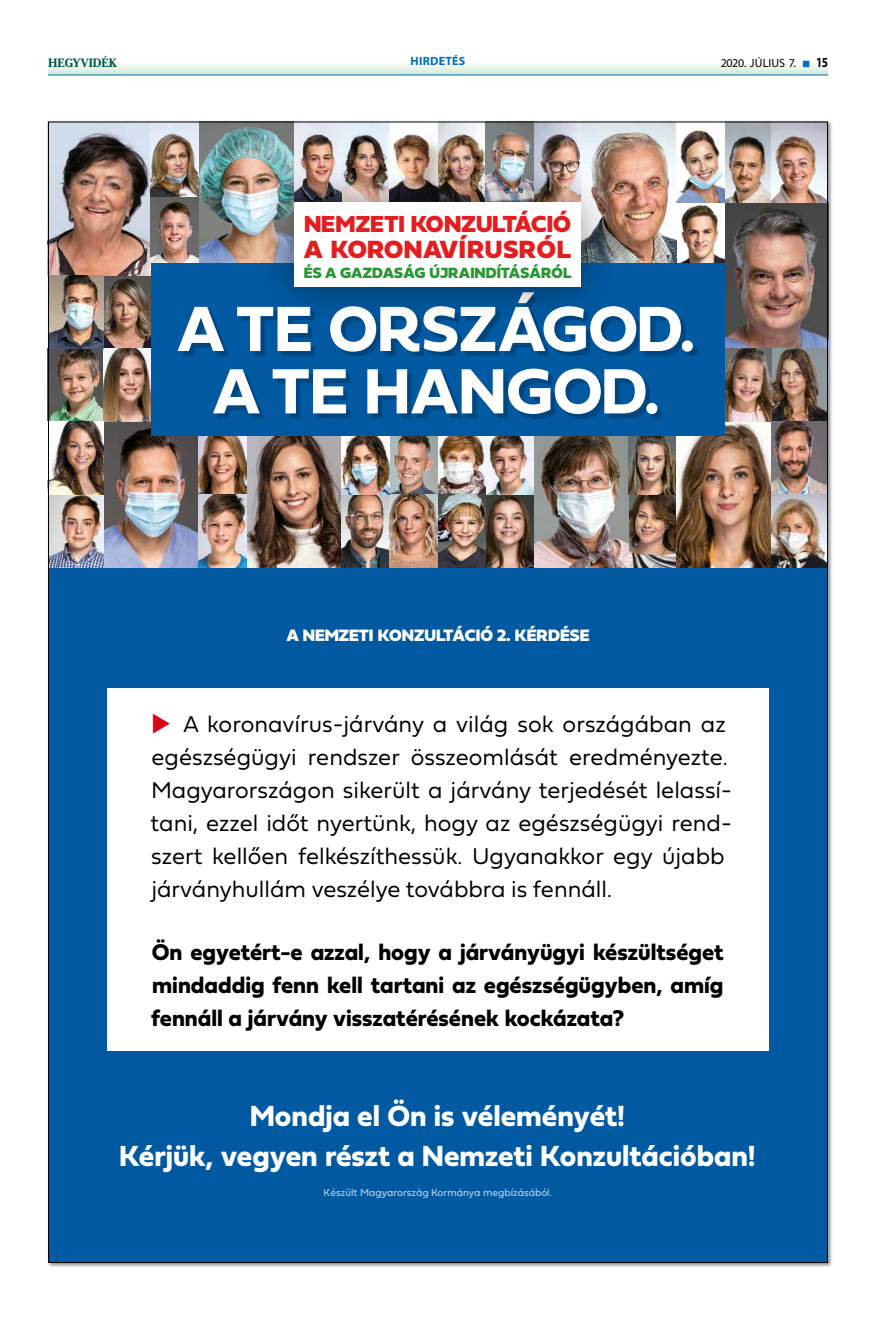
<style>
.page{position:relative;width:894px;height:1332px;background:#fff}
.page>*{position:absolute;margin:0;border:0;box-sizing:border-box;transform-origin:0 0}
.t1{font:66.6px/62.4px "Fieldwork Geo Bold";color:#fff;text-align:center}
.t2{font:30.4px/39.6px "Fieldwork Geo Bold";color:#fff;text-align:center}
.t3{font:26px "Fieldwork Geo Black";letter-spacing:.02em;color:#e31e21}
.t4{font:24.2px "Fieldwork Geo Black";color:#e31e21}
.t5{font:23.8px/33px "Fieldwork Geo Light";color:#000}
.t6{font:23.8px/33px "Fieldwork Geo Bold";color:#000;text-align:justify}
.t7{font:17.2px "Fieldwork Geo Black";color:#fff}
.t8{font:15.5px "Fieldwork Geo Black";letter-spacing:.005em;color:#2a9734}
.t9{font:12px "Myriad Pro";letter-spacing:.005em;color:#000}
.t10{font:12px "Hu Chelthm ITC Bk BT Bold";color:#005d48}
.t11{font:700 12px "Myriad Pro";letter-spacing:.02em;color:#006eb8}
.t12{font:10.5px "Fieldwork Geo Regular";color:#fff}
.s1{color:#006eb8}
.s2{font-weight:700;font-size:14px}
.s3{color:#db0213}
</style>
<div class="page">
<svg style="left:48px;top:65px;width:780px;height:10px;background:#d5ebe3"></svg>
<hr style="left:48px;top:75px;width:780px;height:1px;background:#006eb8">
<div style="left:48px;top:567px;width:780px;height:696px;background:#0059a1"></div>
<div style="left:107px;top:689px;width:662px;height:362px;background:#fff"></div>
<img style="left:199px;top:121px;width:95px;height:143px">
<img style="left:50px;top:124px;width:101px;height:297px">
<img style="left:50px;top:421px;width:149px;height:147px">
<img style="left:533px;top:421px;width:293px;height:147px">
<img style="left:246px;top:436px;width:144px;height:132px">
<img style="left:724px;top:121px;width:104px;height:300px">
<img style="left:676px;top:121px;width:48px;height:143px">
<img style="left:199px;top:436px;width:47px;height:132px">
<img style="left:390px;top:436px;width:143px;height:132px">
<img style="left:581px;top:124px;width:95px;height:140px">
<img style="left:294px;top:121px;width:287px;height:45px">
<img style="left:151px;top:121px;width:48px;height:77px">
<img style="left:151px;top:198px;width:48px;height:66px">
<div style="left:151px;top:264px;width:573px;height:172px;background:#0059a1"></div>
<div style="left:182px;top:297px;width:515px;height:122px;background:#000;opacity:.2"></div>
<div style="left:258px;top:166px;width:359px;height:157px;background:#000;opacity:.44"></div>
<div style="left:294px;top:202px;width:287px;height:85px;background:#fff"></div>
<p class="t10" style="left:48px;top:53px;width:70px">HEGYVIDÉK</p>
<p class="t11" style="left:411px;top:53px;width:56px">HIRDETÉS</p>
<p class="t9" style="left:721px;top:56px;width:109px">2020. július 7. <span class="s1">■</span> <span class="s2">15</span></p>
<p class="t4" style="left:304px;top:202px;width:268px">NEMZETI KONZULTÁCIÓ</p>
<p class="t3" style="left:304px;top:225px;width:269px">A KORONAVÍRUSRÓL</p>
<p class="t8" style="left:304px;top:258px;width:269px">ÉS A GAZDASÁG ÚJRAINDÍTÁSÁRÓL</p>
<h1 class="t1" style="left:177px;top:295px;width:519px">A TE ORSZÁGOD.<br>A TE HANGOD.</h1>
<p class="t7" style="left:286px;top:620px;width:305px">A NEMZETI KONZULTÁCIÓ 2. KÉRDÉSE</p>
<p class="t5" style="left:151px;top:707px;width:583px"><span class="s3">◆</span> A koronavírus-járvány a világ sok országában az egészségügyi rendszer összeomlását eredményezte.<br>Magyarországon sikerült a járvány terjedését lelassí&shy;tani, ezzel időt nyertünk, hogy az egészségügyi rend&shy;szert kellően felkészíthessük. Ugyanakkor egy újabb járványhullám veszélye továbbra is fennáll.</p>
<p class="t6" style="left:151px;top:935px;width:574px">Ön egyetért-e azzal, hogy a járványügyi készültséget mindaddig fenn kell tartani az egészségügyben, amíg fennáll a járvány visszatérésének kockázata?</p>
<p class="t2" style="left:119px;top:1095px;width:638px">Mondja el Ön is véleményét!<br>Kérjük, vegyen részt a Nemzeti Konzultációban!</p>
<p class="t12" style="left:324px;top:1184px;width:230px">Készült Magyarország Kormánya megbízásából.</p>
</div>
